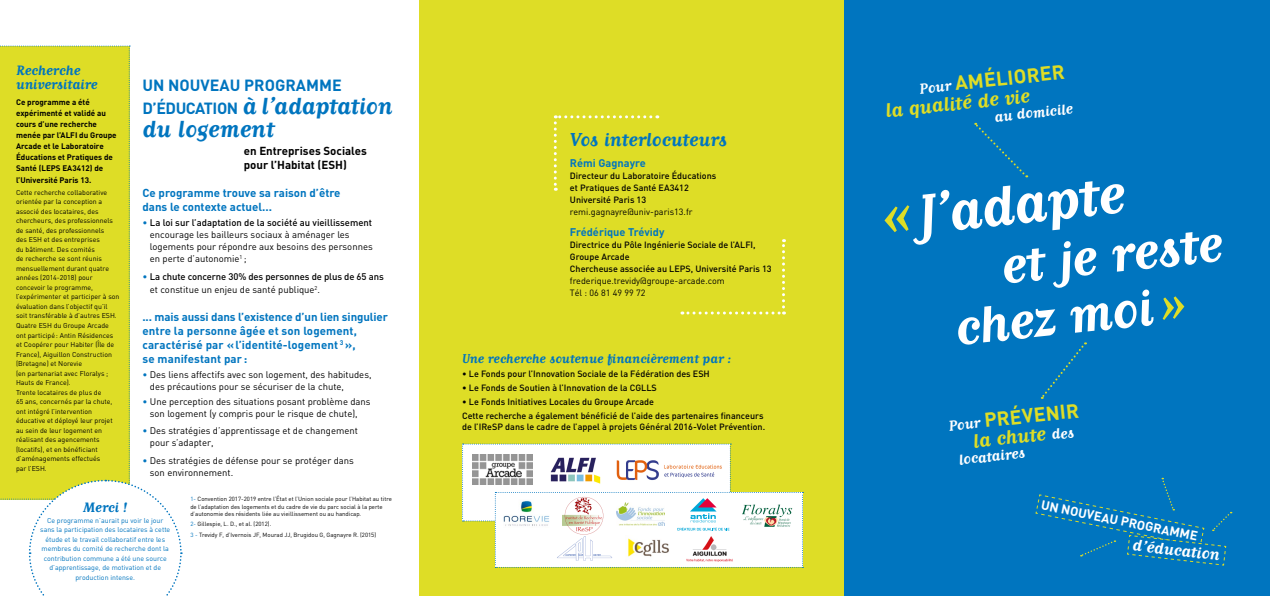
<style>
.page{position:relative;width:1270px;height:596px;background:#fff}
.page>*{position:absolute;margin:0;border:0;box-sizing:border-box;transform-origin:0 0}
.t1{font:700 64.9px "Matrix Script";color:#fff}
.t2{font:700 60px/56.3px "Matrix Script";color:#fff}
.t3{font:700 27.3px/23px "Matrix Script";letter-spacing:-.01em;color:#0075bf}
.t4{font:700 22.8px "Matrix Script";color:#dedd26}
.t5{font:700 22px "Matrix Script";color:#0075bf}
.t6{font:700 19.8px "DIN";color:#dedd26}
.t7{font:700 18.7px "Matrix Script";color:#fff}
.t8{font:700 17.1px "Matrix Script";color:#fff}
.t9{font:700 16px/14px "Matrix Script";color:#0075bf}
.t10{font:700 16px "DIN";color:#0075bf}
.t11{font:700 15px "Matrix Script";color:#0075bf}
.t12{font:700 12.8px "DIN";color:#fff}
.t13{font:700 11.5px/14px "DIN";color:#0075bf}
.t14{font:700 11.5px/14px "DIN";color:#000}
.t15{font:700 11px "DIN";color:#0075bf}
.t16{font:9.5px/12px "DIN";color:#000}
.t17{font:500 9.5px/13px "DIN";letter-spacing:-.01em;color:#000}
.t18{font:500 9px/12px "DIN";color:#000}
.t19{font:9px/12px "DIN";color:#000}
.t20{font:700 8px/11px "DIN";color:#000}
.t21{font:7px/9.5px "DIN";color:#000}
.t22{font:7px/9.6px "DIN";color:#0075bf;text-align:center}
.t23{font:6px/7.5px "DIN";color:#000}
.s1{font-family:"DIN";font-size:16px}
.s2{color:#0075bf}
.s3{font-weight:500}
.s4{font-weight:400;color:#0075bf}
.s5{font-weight:400}
.s6{font-family:"Matrix Script";font-size:17.1px;color:#fff}
.s7{font-size:79px;color:#dedd26}
.s8{font-size:69px;color:#dedd26}
.s9{font-family:"DIN";font-size:19.8px;color:#dedd26}
.s10{font-size:17.1px;color:#fff}
</style>
<div class="page">
<div style="left:420px;top:0;width:425px;height:595px;background:#dedd26"></div>
<div style="left:845px;top:0;width:425px;height:595px;background:#0075bf"></div>
<svg style="left:0;top:45px;width:183px;height:551px"></svg>
<svg style="left:554px;top:115px;width:97px;height:76px"></svg>
<svg style="left:682px;top:239px;width:103px;height:75px"></svg>
<svg style="left:974px;top:122px;width:53px;height:55px"></svg>
<svg style="left:1041px;top:342px;width:45px;height:57px"></svg>
<svg style="left:462px;top:443px;width:341px;height:124px;background:#eaebd2"></svg>
<svg style="left:503px;top:499px;width:1px;height:29px"></svg>
<img style="left:504px;top:499px;width:46px;height:29px">
<img style="left:563px;top:496px;width:41px;height:39px">
<svg style="left:1035px;top:477px;width:197px;height:88px"></svg>
<h3 class="t9" style="left:16px;top:63px;width:83px">Recherche universitaire</h3>
<p class="t20" style="left:16px;top:97px;width:102px">Ce programme a été expérimenté et validé au cours d’une recherche menée par l’ALFI du Groupe<br>Arcade et le Laboratoire<br>Éducations et Pratiques de<br>Santé (LEPS EA3412) de l’Université Paris 13.</p>
<p class="t21" style="left:16px;top:187px;width:105px">Cette recherche collaborative orientée par la conception a associé des locataires, des chercheurs, des professionnels de santé, des professionnels<br>des ESH et des entreprises<br>du bâtiment. Des comités<br>de recherche se sont réunis mensuellement durant quatre années (2014-2018) pour concevoir le programme, l’expérimenter et participer à son évaluation dans l’objectif qu’il soit transférable à d’autres ESH.<br>Quatre ESH du Groupe Arcade ont participé: Antin Résidences et Coopérer pour Habiter (Île de<br>France), Aiguillon Construction (Bretagne) et Norevie<br>(en partenariat avec Floralys ;<br>Hauts de France).<br>Trente locataires de plus de<br>65 ans, concernés par la chute, ont intégré l’intervention éducative et déployé leur projet au sein de leur logement en réalisant des agencements (locatifs), et en bénéficiant d’aménagements effectués<br>par l’ESH.</p>
<h3 class="t9" style="left:83px;top:500px;width:46px">Merci !</h3>
<p class="t22" style="left:40px;top:515px;width:132px">Ce programme n’aurait pu voir le jour sans la participation des locataires à cette étude et le travail collaboratif entre les membres du comité de recherche dont la contribution commune a été une source d’apprentissage, de motivation et de production intense.</p>
<h3 class="t10" style="left:142px;top:75px;width:78px">Un nouveau</h3>
<h3 class="t10" style="left:244px;top:75px;width:42px">progra</h3>
<h3 class="t10" style="left:306px;top:75px;width:35px">mme</h3>
<h3 class="t10" style="left:142px;top:98px;width:43px">d’éducati</h3>
<h3 class="t3" style="left:142px;top:94px;width:252px;text-indent:75px"><span class="s1">on</span> à l’adaptation du logement</h3>
<h3 class="t14" style="left:244px;top:143px;width:125px">en Entreprises Sociales pour l’Habitat (ESH)</h3>
<h3 class="t13" style="left:142px;top:185px;width:200px">Ce programme trouve sa raison d’être dans le contexte actuel...</h3>
<h3 class="t16" style="left:150px;top:216px;width:224px;text-indent:-7px"><span class="s2">•</span> <span class="s3">La loi sur l’adaptation de la société au vieillissement </span>encourage les bailleurs sociaux à aménager les logements pour répondre aux besoins des personnes en perte d’autonomie<sup>1</sup> ;</h3>
<h3 class="t17" style="left:150px;top:269px;width:235px;text-indent:-7px"><span class="s4">•</span> La chute concerne 30% des personnes de plus de 65 ans <span class="s5">et constitue un enjeu de santé publique</span><sup>2</sup><span class="s5">.</span></h3>
<h3 class="t13" style="left:142px;top:309px;width:247px">... mais aussi dans l’existence d’un lien singulier entre la personne âgée et son logement, caractérisé par «l’identité-logement <sup>3</sup> »,<br>se manifestant par :</h3>
<h3 class="t16" style="left:150px;top:368px;width:223px;text-indent:-7px"><span class="s2">•</span> Des liens affectifs avec son logement, des habitudes, des précautions pour se sécuriser de la chute,</h3>
<h3 class="t16" style="left:142px;top:395px;width:230px;text-align:center"><span class="s2">•</span> Une perception des situations posant problème dans son logement (y compris pour le risque de chute),</h3>
<h3 class="t16" style="left:150px;top:424px;width:210px;text-indent:-7px"><span class="s2">•</span> Des stratégies d’apprentissage et de changement pour s’adapter,</h3>
<h3 class="t16" style="left:150px;top:454px;width:206px;text-indent:-7px"><span class="s2">•</span> Des stratégies de défense pour se protéger dans son environnement.</h3>
<p class="t23" style="left:190px;top:494px;width:203px"><span class="s2">1-</span> Convention 2017-2019 entre l’État et l’Union sociale pour l’Habitat au titre de l’adaptation des logements et du cadre de vie du parc social à la perte d’autonomie des résidents liée au vieillissement ou au handicap.</p>
<p class="t23" style="left:190px;top:518px;width:187px;line-height:10.3px"><span class="s2">2-</span> Gillespie, L. D., et al. (2012).<br><span class="s2">3 -</span> Trevidy F, d’Ivernois JF, Mourad JJ, Brugidou G, Gagnayre R. (2015)</p>
<h3 class="t5" style="left:570px;top:129px;width:159px">Vos interlocuteurs</h3>
<h3 class="t15" style="left:570px;top:156px;width:77px">Rémi Gagnayre</h3>
<p class="t18" style="left:570px;top:169px;width:148px">Directeur du Laboratoire Éducations et Pratiques de Santé EA3412<br>Université Paris 13</p>
<p class="t19" style="left:570px;top:205px;width:124px">remi.gagnayre@univ-paris13.fr</p>
<h3 class="t15" style="left:570px;top:224px;width:96px">Frédérique Trévidy</h3>
<p class="t18" style="left:570px;top:238px;width:203px">Directrice du Pôle Ingénierie Sociale de l’ALFI,<br>Groupe Arcade<br>Chercheuse associée au LEPS, Université Paris 13</p>
<p class="t19" style="left:570px;top:274px;width:156px">frederique.trevidy@groupe-arcade.com<br>Tél : 06 81 49 99 72</p>
<h3 class="t11" style="left:462px;top:351px;width:271px">Une recherche soutenue financièrement par :</h3>
<p class="t18" style="left:462px;top:367px;width:249px">• Le Fonds pour l’Innovation Sociale de la Fédération des ESH</p>
<p class="t18" style="left:462px;top:381px;width:196px">• Le Fonds de Soutien à l’Innovation de la CGLLS</p>
<p class="t18" style="left:462px;top:394px;width:303px;line-height:13.8px">• Le Fonds Initiatives Locales du Groupe Arcade<br>Cette recherche a également bénéficié de l’aide des partenaires financeurs</p>
<p class="t18" style="left:462px;top:420px;width:305px">de l’IReSP dans le cadre de l’appel à projets Général 2016-Volet Prévention.</p>
<h3 class="t6" style="left:918px;top:74px;width:120px;rotate:-6deg"><span class="s6">Pour</span> améli orer</h3>
<h3 class="t4" style="left:884px;top:99px;width:147px;rotate:-6deg">la qualité de vie</h3>
<h3 class="t8" style="left:994px;top:108px;width:80px;rotate:-6deg">au domicile</h3>
<h1 class="t1" style="left:878px;top:186px;width:246px;rotate:-6deg"><span class="s7">«</span>J’adapte</h1>
<h2 class="t2" style="left:946px;top:242px;width:276px;text-indent:52px;rotate:-6deg">et je reste chez moi<span class="s8">»</span></h2>
<h3 class="t8" style="left:948px;top:417px;width:49px;rotate:-6deg">Pour <span class="s9">pré</span></h3>
<h3 class="t6" style="left:1021px;top:403px;width:49px;rotate:-6deg">venir</h3>
<h3 class="t4" style="left:972px;top:429px;width:103px;rotate:-6deg">la chute <span class="s10">des</span></h3>
<h3 class="t8" style="left:958px;top:451px;width:68px;rotate:-6deg">locataires</h3>
<h3 class="t12" style="left:1043px;top:496px;width:63px;rotate:12deg">un nouveau</h3>
<h3 class="t12" style="left:1123px;top:512px;width:33px;rotate:12deg">pr ogra</h3>
<h3 class="t7" style="left:1134px;top:535px;width:89px;rotate:6deg">d’éducation</h3>
</div>
